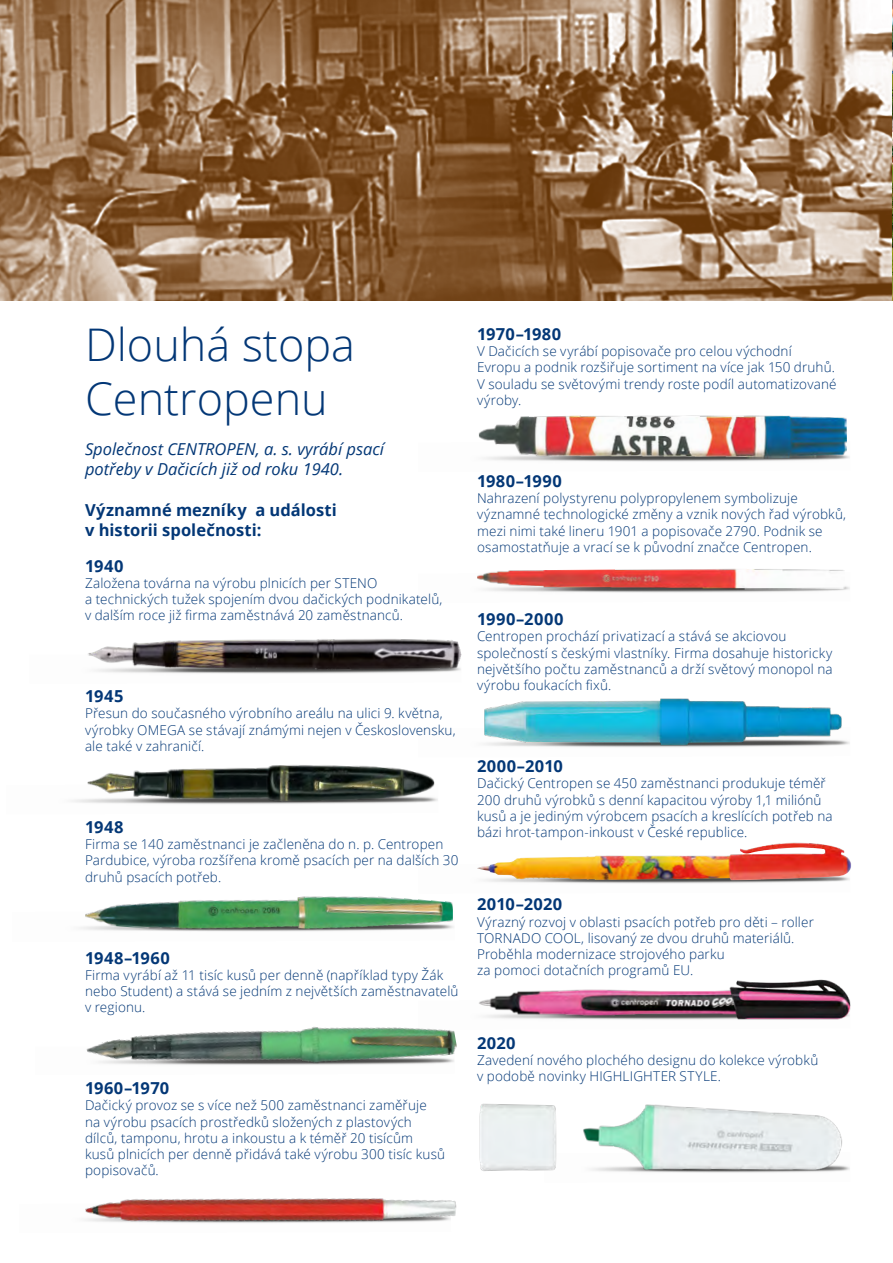
<style>
.page{position:relative;width:893px;height:1263px;background:#fff}
.page>*{position:absolute;margin:0;border:0;box-sizing:border-box;transform-origin:0 0}
.t1{font:300 45px/54px "Open Sans";color:#033776}
.t2{font:700 16.5px/19.8px "Open Sans";letter-spacing:.01em;color:#033776}
.t3{font:italic 16.5px/19.8px "Open Sans";color:#033776}
.t4{font:700 16.5px "Open Sans";letter-spacing:.03em;color:#033776}
.t5{font:300 13.5px/16.2px "Open Sans";letter-spacing:.01em;color:#033776}
</style>
<div class="page">
<img style="left:599px;top:586px;width:251px;height:7px">
<img style="left:484px;top:880px;width:364px;height:4px">
<img style="left:0;top:0;width:892px;height:300px">
<img style="left:892px;top:0;width:1px;height:300px">
<img style="left:88px;top:639px;width:374px;height:35px">
<img style="left:85px;top:765px;width:353px;height:39px">
<img style="left:85px;top:896px;width:368px;height:36px">
<img style="left:86px;top:1027px;width:371px;height:38px">
<img style="left:85px;top:1198px;width:372px;height:25px">
<img style="left:479px;top:415px;width:368px;height:47px">
<img style="left:477px;top:568px;width:368px;height:24px">
<img style="left:484px;top:698px;width:366px;height:50px">
<img style="left:477px;top:842px;width:374px;height:38px">
<img style="left:479px;top:989px;width:247px;height:31px">
<img style="left:726px;top:979px;width:125px;height:41px">
<img style="left:479px;top:1103px;width:78px;height:68px">
<img style="left:583px;top:1104px;width:267px;height:69px">
<h1 class="t1" style="left:85px;top:317px;width:272px">Dlouhá stopa<br>Centropenu</h1>
<p class="t2" style="left:477px;top:324px;width:86px">1970–1980</p>
<p class="t5" style="left:477px;top:343px;width:361px">V Dačicích se vyrábí popisovače pro celou východní Evropu a podnik rozšiřuje sortiment na více jak 150 druhů.<br>V souladu se světovými trendy roste podíl automatizované výroby.</p>
<p class="t3" style="left:85px;top:438px;width:300px">Společnost CENTROPEN, a. s. vyrábí psací potřeby v Dačicích již od roku 1940.</p>
<p class="t2" style="left:85px;top:499px;width:253px">Významné mezníky a události v historii společnosti:</p>
<p class="t2" style="left:85px;top:555px;width:40px">1940</p>
<p class="t5" style="left:85px;top:574px;width:359px">Založena továrna na výrobu plnicích per STENO<br>a technických tužek spojením dvou dačických podnikatelů, v dalším roce již firma zaměstnává 20 zaměstnanců.</p>
<p class="t2" style="left:85px;top:686px;width:40px">1945</p>
<p class="t5" style="left:85px;top:705px;width:372px">Přesun do současného výrobního areálu na ulici 9. května, výrobky OMEGA se stávají známými nejen v Československu, ale také v zahraničí.</p>
<p class="t2" style="left:85px;top:817px;width:40px">1948</p>
<p class="t5" style="left:85px;top:836px;width:375px">Firma se 140 zaměstnanci je začleněna do n. p. Centropen<br>Pardubice, výroba rozšířena kromě psacích per na dalších 30 druhů psacích potřeb.</p>
<p class="t2" style="left:85px;top:947px;width:86px">1948–1960</p>
<p class="t5" style="left:85px;top:966px;width:375px">Firma vyrábí až 11 tisíc kusů per denně (například typy Žák nebo Student) a stává se jedním z největších zaměstnavatelů v regionu.</p>
<p class="t2" style="left:85px;top:1078px;width:86px">1960–1970</p>
<p class="t5" style="left:85px;top:1097px;width:362px">Dačický provoz se s více než 500 zaměstnanci zaměřuje na výrobu psacích prostředků složených z plastových dílců, tamponu, hrotu a inkoustu a k téměř 20 tisícům kusů plnicích per denně přidává také výrobu 300 tisíc kusů popisovačů.</p>
<p class="t2" style="left:477px;top:471px;width:86px">1980–1990</p>
<p class="t5" style="left:477px;top:490px;width:371px">Nahrazení polystyrenu polypropylenem symbolizuje významné technologické změny a vznik nových řad výrobků, mezi nimi také lineru 1901 a popisovače 2790. Podnik se osamostatňuje a vrací se k původní značce Centropen.</p>
<p class="t4" style="left:477px;top:608px;width:88px">1990–2000</p>
<p class="t5" style="left:477px;top:628px;width:357px">Centropen prochází privatizací a stává se akciovou společností s českými vlastníky. Firma dosahuje historicky největšího počtu zaměstnanců a drží světový monopol na výrobu foukacích fixů.</p>
<p class="t2" style="left:477px;top:756px;width:87px">2000–2010</p>
<p class="t5" style="left:477px;top:775px;width:357px">Dačický Centropen se 450 zaměstnanci produkuje téměř 200 druhů výrobků s denní kapacitou výroby 1,1 miliónů kusů a je jediným výrobcem psacích a kreslících potřeb na bázi hrot-tampon-inkoust v České republice.</p>
<p class="t2" style="left:477px;top:894px;width:87px">2010–2020</p>
<p class="t5" style="left:477px;top:913px;width:338px">Výrazný rozvoj v oblasti psacích potřeb pro děti – roller TORNADO COOL, lisovaný ze dvou druhů materiálů.<br>Proběhla modernizace strojového parku<br>za pomoci dotačních programů EU.</p>
<p class="t2" style="left:477px;top:1032px;width:40px">2020</p>
<p class="t5" style="left:477px;top:1051px;width:343px">Zavedení nového plochého designu do kolekce výrobků v podobě novinky HIGHLIGHTER STYLE.</p>
</div>
